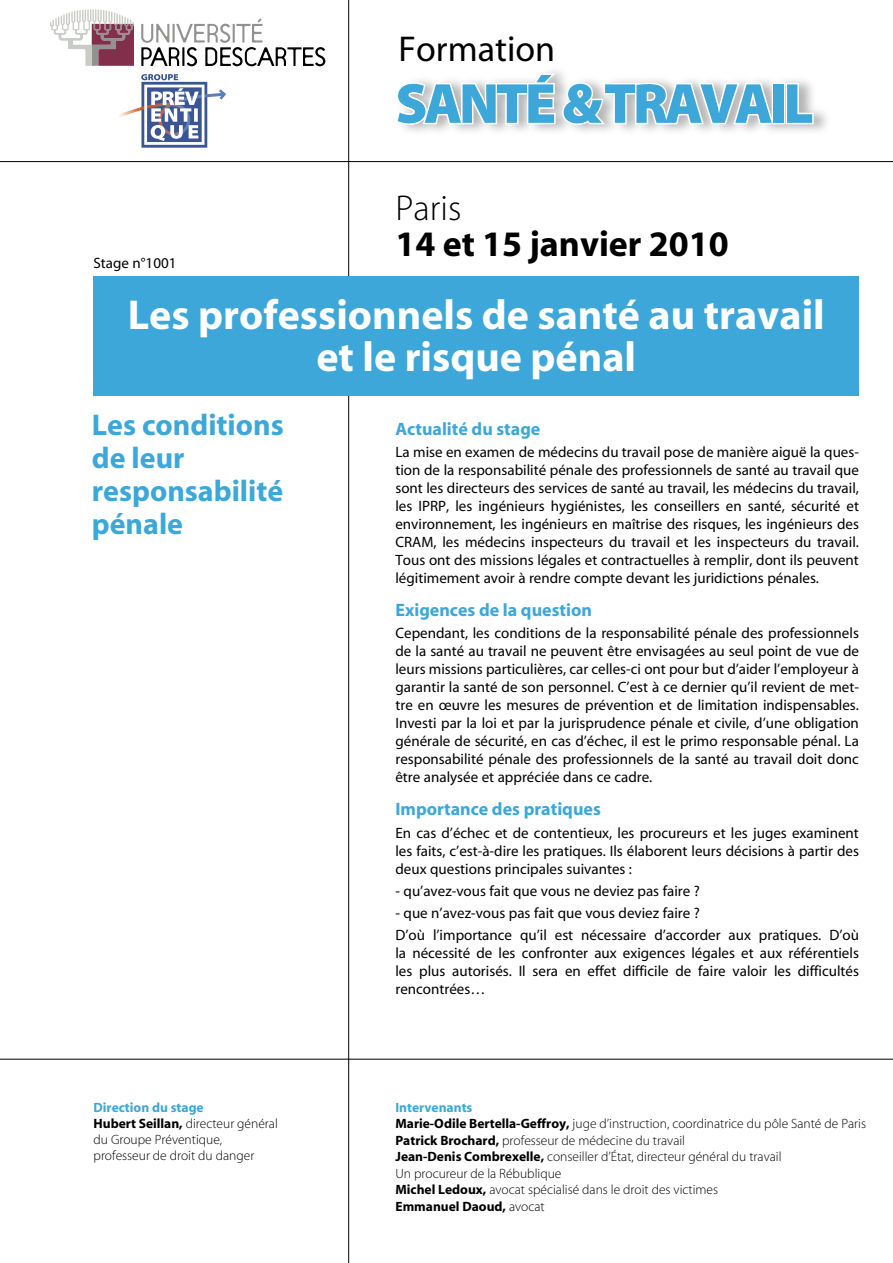
<style>
.page{position:relative;width:893px;height:1263px;background:#fff}
.page>*{position:absolute;margin:0;border:0;box-sizing:border-box;transform-origin:0 0}
.t1{font:57px "Myriad MM 830 600";letter-spacing:-.06em;color:#3ca7d8}
.t2{font:42px/42px "Myriad MM 700 600";color:#fff;text-align:center}
.t3{font:36px "Myriad MM 700 600";color:#000}
.t4{font:36px "Myriad MM 400 600";color:#000}
.t5{font:36px "Myriad MM 215 600";color:#000}
.t6{font:30px/33px "Myriad MM 700 600";color:#3ca7d8}
.t7{font:18px "Myriad MM 700 600";color:#3ca7d8}
.t8{font:15px/18px "Myriad MM 400 600";color:#000;text-align:justify}
.t9{font:13.5px/16.5px "Myriad MM 215 600";color:#000}
.t10{font:13.5px "Myriad MM 700 600";color:#3ca7d8}
.t11{font:13.5px "Myriad MM 700 600";color:#000}
.s1{font-family:"Myriad MM 700 600"}
.s2{font-family:"Myriad MM 215 600"}
</style>
<div class="page">
<div style="left:394px;top:64px;width:439px;height:74px;background:#000;opacity:.3"></div>
<svg style="left:394px;top:71px;width:382px;height:56px"></svg>
<div style="left:772px;top:83px;width:13px;height:41px;border:3px solid #fff"></div>
<svg style="left:784px;top:81px;width:31px;height:45px"></svg>
<div style="left:141px;top:82px;width:66px;height:66px;background:#3a5494"></div>
<svg style="left:119px;top:74px;width:107px;height:71px"></svg>
<svg style="left:50px;top:9px;width:84px;height:57px"></svg>
<svg style="left:141px;top:18px;width:184px;height:48px"></svg>
<svg style="left:93px;top:365px;width:194px;height:31px"></svg>
<hr style="left:0;top:1059px;width:893px;height:1px;background:#000">
<hr style="left:348px;top:0;width:1px;height:1263px;background:#000">
<hr style="left:0;top:161px;width:893px;height:1px;background:#000">
<div style="left:94px;top:276px;width:765px;height:119px;background:#3ca7d8"></div>
<h3 class="t4" style="left:399px;top:32px;width:158px">Formation</h3>
<p class="t8" style="left:94px;top:255px;width:84px">Stage n°1001</p>
<h1 class="t1" style="left:395px;top:76px;width:420px">SANTÉ &amp;TRAVAIL</h1>
<h3 class="t5" style="left:395px;top:190px;width:67px">Paris</h3>
<h3 class="t3" style="left:395px;top:226px;width:335px">14 et 15 janvier 2010</h3>
<h2 class="t2" style="left:128px;top:296px;width:698px">Les professionnels de santé au travail et le risque pénal</h2>
<h3 class="t6" style="left:92px;top:410px;width:193px">Les conditions de leur responsabilité pénale</h3>
<p class="t10" style="left:94px;top:1101px;width:112px">Direction du stage</p>
<p class="t9" style="left:94px;top:1116px;width:186px;line-height:15.9px"><span class="s1">Hubert Seillan,</span> directeur général du Groupe Préventique, professeur de droit du danger</p>
<p class="t7" style="left:395px;top:420px;width:146px">Actualité du stage</p>
<p class="t8" style="left:395px;top:443px;width:465px">La mise en examen de médecins du travail pose de manière aiguë la ques&shy;tion de la responsabilité pénale des professionnels de santé au travail que sont les directeurs des services de santé au travail, les médecins du travail, les IPRP, les ingénieurs hygiénistes, les conseillers en santé, sécurité et environnement, les ingénieurs en maîtrise des risques, les ingénieurs des CRAM, les médecins inspecteurs du travail et les inspecteurs du travail.<br>Tous ont des missions légales et contractuelles à remplir, dont ils peuvent légitimement avoir à rendre compte devant les juridictions pénales.</p>
<p class="t7" style="left:395px;top:601px;width:198px">Exigences de la question</p>
<p class="t8" style="left:395px;top:625px;width:465px">Cependant, les conditions de la responsabilité pénale des professionnels de la santé au travail ne peuvent être envisagées au seul point de vue de leurs missions particulières, car celles-ci ont pour but d’aider l’employeur à garantir la santé de son personnel. C’est à ce dernier qu’il revient de met&shy;tre en œuvre les mesures de prévention et de limitation indispensables.<br>Investi par la loi et par la jurisprudence pénale et civile, d’une obligation générale de sécurité, en cas d’échec, il est le primo responsable pénal. La responsabilité pénale des professionnels de la santé au travail doit donc être analysée et appréciée dans ce cadre.</p>
<p class="t7" style="left:395px;top:801px;width:207px">Importance des pratiques</p>
<p class="t8" style="left:395px;top:824px;width:465px">En cas d’échec et de contentieux, les procureurs et les juges examinent les faits, c’est-à-dire les pratiques. Ils élaborent leurs décisions à partir des deux questions principales suivantes :</p>
<p class="t8" style="left:395px;top:883px;width:306px">- qu’avez-vous fait que vous ne deviez pas faire ?</p>
<p class="t8" style="left:395px;top:903px;width:465px;line-height:22.2px">- que n’avez-vous pas fait que vous deviez faire ?<br>D’où l’importance qu’il est nécessaire d’accorder aux pratiques. D’où</p>
<p class="t8" style="left:395px;top:945px;width:465px">la nécessité de les confronter aux exigences légales et aux référentiels les plus autorisés. Il sera en effet difficile de faire valoir les difficultés rencontrées…</p>
<p class="t10" style="left:395px;top:1101px;width:79px">Intervenants</p>
<p class="t9" style="left:395px;top:1116px;width:472px"><span class="s1">Marie-Odile Bertella-Geffroy,</span> juge d’instruction, coordinatrice du pôle Santé de Paris <span class="s1">Patrick Brochard,</span> professeur de médecine du travail<br><span class="s1">Jean-Denis Combrexelle,</span> conseiller d’État, directeur général du travail<br>Un procureur de la Rébublique<br><span class="s1">Michel Ledoux,</span> avocat spécialisé dans le droit des victimes</p>
<p class="t11" style="left:395px;top:1200px;width:151px">Emmanuel Daoud, <span class="s2">avocat</span></p>
</div>
